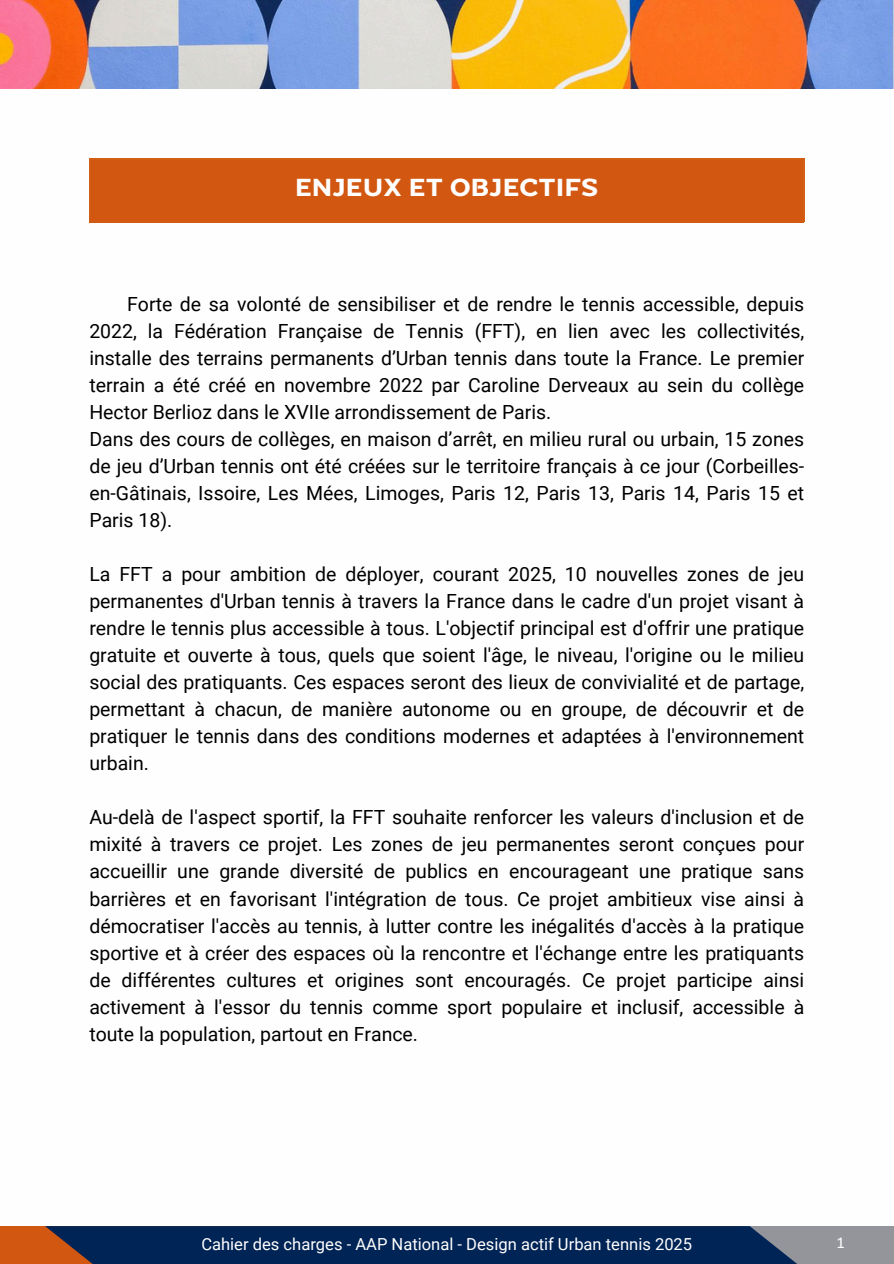
<style>
.page{position:relative;width:894px;height:1264px;background:#fff}
.page>*{position:absolute;margin:0;border:0;box-sizing:border-box;transform-origin:0 0}
.t1{font:27px "FF Tennis V";color:#fffefe}
.t2{font:19.5px/27px "Roboto";color:#000;text-align:justify}
.t3{font:16.5px "Roboto";color:#fffefe}
.t4{font:16.5px "Calibri";color:#fff}
</style>
<div class="page">
<div style="left:89px;top:159px;width:715px;height:63px;background:#d25711"></div>
<div style="left:0;top:1226px;width:804px;height:37px;background:#d25711"></div>
<div style="left:740px;top:1226px;width:153px;height:37px;background:#94959a"></div>
<img style="left:0;top:0;width:893px;height:89px">
<svg style="left:45px;top:1226px;width:751px;height:37px;background:#0b2955"></svg>
<p class="t1" style="left:295px;top:178px;width:305px">ENJEUX ET OBJECTIFS</p>
<h1 class="t2" style="left:89px;top:291px;width:716px;text-align:left;text-indent:38px">Forte de sa volonté de sensibiliser et de rendre le tennis accessible, depuis 2022, la Fédération Française de Tennis (FFT), en lien avec les collectivités, installe des terrains permanents d’Urban tennis dans toute la France. Le premier terrain a été créé en novembre 2022 par Caroline Derveaux au sein du collège Hector Berlioz dans le XVIIe arrondissement de Paris.<br>Dans des cours de collèges, en maison d’arrêt, en milieu rural ou urbain, 15 zones de jeu d’Urban tennis ont été créées sur le territoire français à ce jour (Corbeilles&shy;en-Gâtinais, Issoire, Les Mées, Limoges, Paris 12, Paris 13, Paris 14, Paris 15 et Paris 18).</h1>
<h2 class="t2" style="left:89px;top:561px;width:716px">La FFT a pour ambition de déployer, courant 2025, 10 nouvelles zones de jeu permanentes d'Urban tennis à travers la France dans le cadre d'un projet visant à rendre le tennis plus accessible à tous. L'objectif principal est d'offrir une pratique gratuite et ouverte à tous, quels que soient l'âge, le niveau, l'origine ou le milieu social des pratiquants. Ces espaces seront des lieux de convivialité et de partage, permettant à chacun, de manière autonome ou en groupe, de découvrir et de pratiquer le tennis dans des conditions modernes et adaptées à l'environnement urbain.</h2>
<h2 class="t2" style="left:89px;top:804px;width:716px">Au-delà de l'aspect sportif, la FFT souhaite renforcer les valeurs d'inclusion et de mixité à travers ce projet. Les zones de jeu permanentes seront conçues pour accueillir une grande diversité de publics en encourageant une pratique sans barrières et en favorisant l'intégration de tous. Ce projet ambitieux vise ainsi à démocratiser l'accès au tennis, à lutter contre les inégalités d'accès à la pratique sportive et à créer des espaces où la rencontre et l'échange entre les pratiquants de différentes cultures et origines sont encouragés. Ce projet participe ainsi activement à l'essor du tennis comme sport populaire et inclusif, accessible à toute la population, partout en France.</h2>
<h2 class="t3" style="left:201px;top:1234px;width:492px">Cahier des charges - AAP National - Design actif Urban tennis 2025</h2>
<p class="t4" style="left:836px;top:1235px;width:10px">1</p>
</div>
